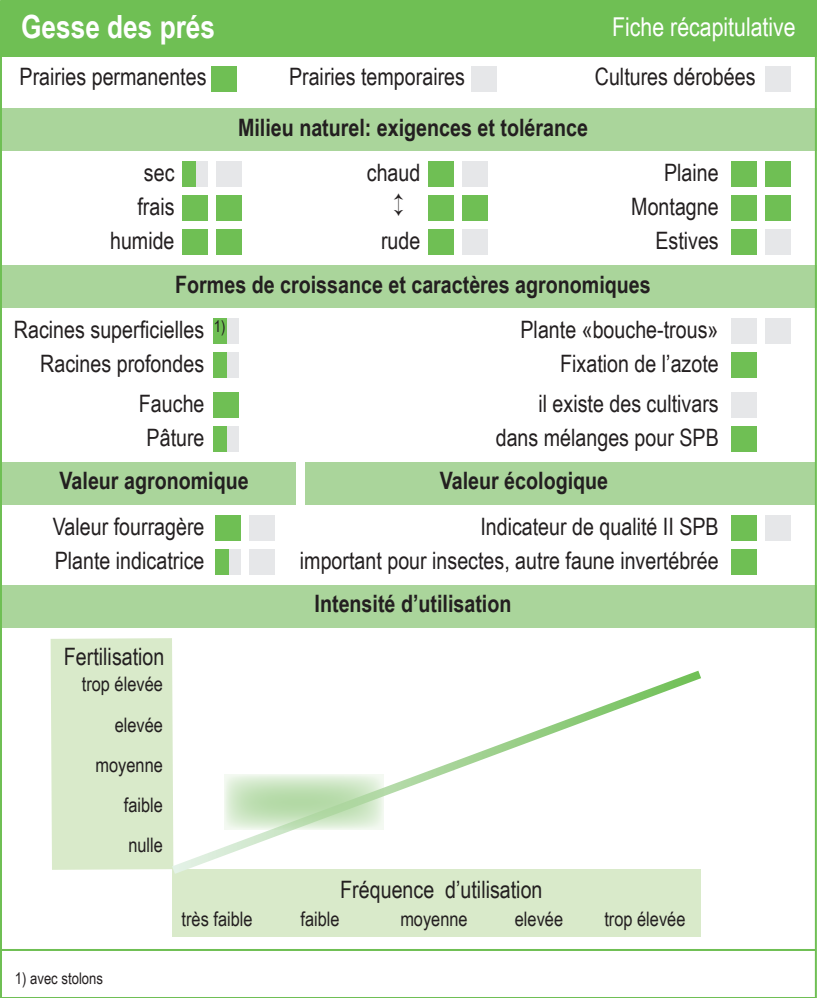
<style>
.page{position:relative;width:817px;height:998px;background:#fff}
.page>*{position:absolute;margin:0;border:0;box-sizing:border-box;transform-origin:0 0}
.t1{font:700 32px "Arial Narrow";color:#fff}
.t2{font:26px "Arial Narrow";color:#fff}
.t3{font:24px/34px "Arial Narrow";color:#231f20;text-align:right}
.t4{font:700 24px "Arial Narrow";color:#231f20}
.t5{font:20px/40.4px "Arial Narrow";color:#231f20;text-align:right}
.t6{font:16px "Arial Narrow";color:#231f20}
</style>
<div class="page">
<div style="left:0;top:108px;width:816px;height:43px;background:#aad59b"></div>
<div style="left:0;top:462px;width:296px;height:43px;background:#aad59b"></div>
<div style="left:305px;top:462px;width:511px;height:43px;background:#aad59b"></div>
<div style="left:0;top:585px;width:816px;height:43px;background:#aad59b"></div>
<div style="left:51px;top:638px;width:121px;height:232px;background:#d9eaca"></div>
<div style="left:172px;top:869px;width:528px;height:68px;background:#d9eaca"></div>
<div style="left:0;top:265px;width:816px;height:43px;background:#aad59b"></div>
<div style="left:1px;top:0;width:815px;height:57px;background:#6fbf54"></div>
<hr style="left:0;top:949px;width:815px;height:2px;background:#6fbf54">
<svg style="left:163px;top:664px;width:538px;height:216px"></svg>
<div style="left:211px;top:66px;width:26px;height:25px;background:#6fbf54"></div>
<div style="left:182px;top:161px;width:26px;height:26px;background:#e6e7e9"></div>
<div style="left:182px;top:161px;width:13px;height:26px;background:#6fbf54"></div>
<div style="left:182px;top:195px;width:26px;height:26px;background:#6fbf54"></div>
<div style="left:182px;top:229px;width:26px;height:26px;background:#6fbf54"></div>
<div style="left:216px;top:161px;width:26px;height:26px;background:#e6e7e9"></div>
<div style="left:216px;top:195px;width:26px;height:26px;background:#6fbf54"></div>
<div style="left:215px;top:515px;width:26px;height:26px;background:#6fbf54"></div>
<div style="left:249px;top:515px;width:26px;height:26px;background:#e6e7e9"></div>
<div style="left:215px;top:549px;width:26px;height:26px;background:#e6e7e9"></div>
<div style="left:215px;top:549px;width:13px;height:26px;background:#6fbf54"></div>
<div style="left:249px;top:549px;width:26px;height:26px;background:#e6e7e9"></div>
<div style="left:731px;top:515px;width:26px;height:26px;background:#6fbf54"></div>
<div style="left:731px;top:549px;width:26px;height:26px;background:#6fbf54"></div>
<div style="left:765px;top:515px;width:26px;height:26px;background:#e6e7e9"></div>
<div style="left:216px;top:229px;width:26px;height:26px;background:#6fbf54"></div>
<div style="left:213px;top:318px;width:26px;height:26px;background:#e6e7e9"></div>
<div style="left:213px;top:352px;width:26px;height:26px;background:#e6e7e9"></div>
<div style="left:213px;top:318px;width:13px;height:26px;background:#6fbf54"></div>
<div style="left:213px;top:352px;width:13px;height:26px;background:#6fbf54"></div>
<div style="left:213px;top:392px;width:26px;height:26px;background:#6fbf54"></div>
<div style="left:213px;top:426px;width:26px;height:26px;background:#e6e7e9"></div>
<div style="left:213px;top:426px;width:13px;height:26px;background:#6fbf54"></div>
<div style="left:731px;top:318px;width:26px;height:26px;background:#e6e7e9"></div>
<div style="left:731px;top:352px;width:26px;height:26px;background:#6fbf54"></div>
<div style="left:765px;top:318px;width:26px;height:26px;background:#e6e7e9"></div>
<div style="left:731px;top:392px;width:26px;height:26px;background:#e6e7e9"></div>
<div style="left:731px;top:426px;width:26px;height:26px;background:#6fbf54"></div>
<div style="left:731px;top:161px;width:26px;height:26px;background:#6fbf54"></div>
<div style="left:731px;top:195px;width:26px;height:26px;background:#6fbf54"></div>
<div style="left:731px;top:229px;width:26px;height:26px;background:#6fbf54"></div>
<div style="left:765px;top:161px;width:26px;height:26px;background:#6fbf54"></div>
<div style="left:765px;top:195px;width:26px;height:26px;background:#6fbf54"></div>
<div style="left:765px;top:229px;width:26px;height:26px;background:#e6e7e9"></div>
<div style="left:428px;top:161px;width:26px;height:26px;background:#6fbf54"></div>
<div style="left:428px;top:195px;width:26px;height:26px;background:#6fbf54"></div>
<div style="left:462px;top:161px;width:26px;height:26px;background:#e6e7e9"></div>
<div style="left:462px;top:195px;width:26px;height:26px;background:#6fbf54"></div>
<div style="left:428px;top:229px;width:26px;height:26px;background:#6fbf54"></div>
<div style="left:462px;top:229px;width:26px;height:26px;background:#e6e7e9"></div>
<div style="left:471px;top:66px;width:26px;height:25px;background:#e6e7e9"></div>
<div style="left:765px;top:66px;width:26px;height:25px;background:#e6e7e9"></div>
<svg style="left:224px;top:774px;width:160px;height:56px;background:#cee6c5"></svg>
<h1 class="t1" style="left:21px;top:2px;width:195px">Gesse des prés</h1>
<p class="t2" style="left:612px;top:8px;width:185px">Fiche récapitulative</p>
<p class="t3" style="left:20px;top:59px;width:188px">Prairies permanentes</p>
<p class="t3" style="left:289px;top:59px;width:177px">Prairies temporaires</p>
<p class="t3" style="left:594px;top:59px;width:162px">Cultures dérobées</p>
<p class="t4" style="left:238px;top:109px;width:351px">Milieu naturel: exigences et tolérance</p>
<p class="t3" style="left:137px;top:155px;width:39px;text-align:left">sec frais</p>
<p class="t3" style="left:110px;top:222px;width:66px">humide</p>
<p class="t3" style="left:367px;top:155px;width:55px">chaud</p>
<p class="t3" style="left:381px;top:223px;width:41px">rude</p>
<p class="t3" style="left:631px;top:155px;width:89px">Plaine<br>Montagne<br>Estives</p>
<p class="t4" style="left:175px;top:266px;width:477px">Formes de croissance et caractères agronomiques</p>
<p class="t3" style="left:14px;top:311px;width:192px">Racines superficielles<br>Racines profondes</p>
<p class="t3" style="left:139px;top:385px;width:67px;text-align:center">Fauche<br>Pâture</p>
<p class="t6" style="left:214px;top:315px;width:13px">1)</p>
<p class="t3" style="left:520px;top:311px;width:200px">Plante «bouche-trous»<br>Fixation de l’azote</p>
<p class="t3" style="left:495px;top:385px;width:224px">il existe des cultivars dans mélanges pour SPB</p>
<p class="t4" style="left:60px;top:463px;width:190px">Valeur agronomique</p>
<p class="t4" style="left:439px;top:463px;width:170px">Valeur écologique</p>
<p class="t3" style="left:53px;top:508px;width:153px;text-align:left">Valeur fourragère<br>Plante indicatrice</p>
<p class="t3" style="left:300px;top:508px;width:420px">Indicateur de qualité II SPB<br>important pour insectes, autre faune invertébrée</p>
<p class="t3" style="left:64px;top:639px;width:102px">Fertilisation</p>
<p class="t5" style="left:82px;top:663px;width:83px">trop élevée</p>
<p class="t5" style="left:95px;top:703px;width:69px">elevée moyenne faible nulle</p>
<p class="t6" style="left:15px;top:966px;width:90px">1) avec stolons</p>
<p class="t4" style="left:314px;top:586px;width:198px">Intensité d’utilisation</p>
<p class="t3" style="left:340px;top:872px;width:204px">Fréquence d’utilisation</p>
<p class="t5" style="left:181px;top:898px;width:73px">très faible</p>
<p class="t5" style="left:300px;top:898px;width:41px">faible</p>
<p class="t5" style="left:400px;top:898px;width:69px">moyenne</p>
<p class="t5" style="left:514px;top:898px;width:50px">elevée</p>
<p class="t5" style="left:604px;top:898px;width:83px">trop élevée</p>
</div>
